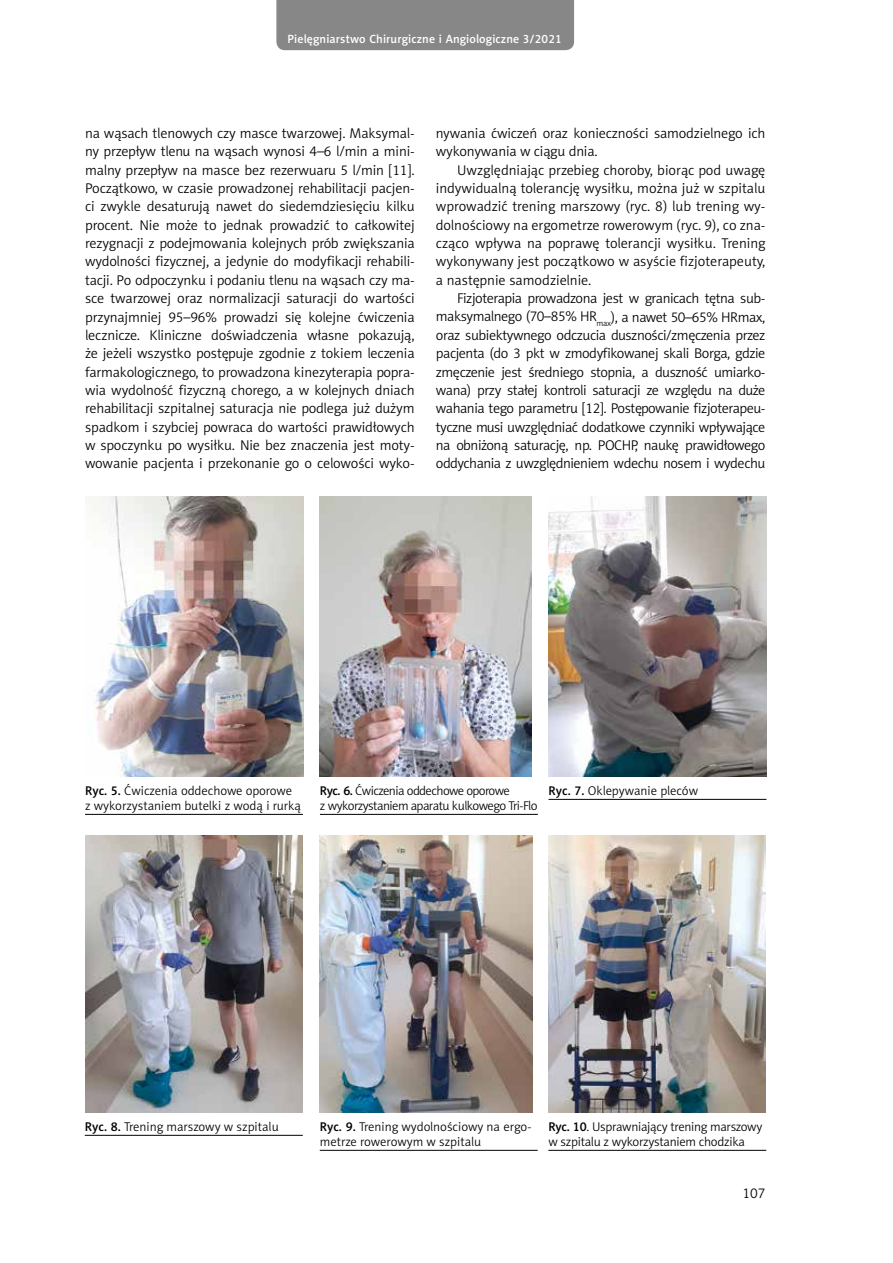
<style>
.page{position:relative;width:893px;height:1263px;background:#fff}
.page>*{position:absolute;margin:0;border:0;box-sizing:border-box;transform-origin:0 0}
.t1{font:14.25px/18.3px "Naomi Sans EFN Light";letter-spacing:-.01em;color:#000;text-align:justify}
.t2{font:12.75px/15px "Naomi Sans EFN Light";color:#000}
.t3{font:12.75px/15px "Naomi Sans EFN Light";letter-spacing:-.04em;color:#000}
.t4{font:12.75px/15px "Naomi Sans EFN Light";letter-spacing:-.02em;color:#000}
.t5{font:12px "Naomi Sans EFN Medium";letter-spacing:.01em;color:#fff}
.s1{font-family:"Naomi Sans EFN Medium"}
</style>
<div class="page">
<div style="left:276px;top:0;width:298px;height:50px;background:#878787"></div>
<img style="left:85px;top:496px;width:218px;height:281px">
<img style="left:320px;top:496px;width:212px;height:280px">
<img style="left:549px;top:496px;width:218px;height:281px">
<img style="left:85px;top:835px;width:218px;height:277px">
<img style="left:320px;top:836px;width:212px;height:277px">
<img style="left:549px;top:835px;width:216px;height:277px">
<hr style="left:85px;top:814px;width:218px;height:1px;background:#000">
<hr style="left:320px;top:814px;width:218px;height:1px;background:#000">
<hr style="left:549px;top:799px;width:217px;height:1px;background:#000">
<hr style="left:85px;top:1135px;width:218px;height:1px;background:#000">
<hr style="left:320px;top:1150px;width:218px;height:1px;background:#000">
<hr style="left:548px;top:1150px;width:218px;height:1px;background:#000">
<p class="t5" style="left:288px;top:32px;width:276px">Pielęgniarstwo Chirurgiczne i Angiologiczne 3/2021</p>
<p class="t1" style="left:85px;top:124px;width:331px">na wąsach tlenowych czy masce twarzowej. Maksymal&shy;ny przepływ tlenu na wąsach wynosi 4–6 l/min a mini&shy;malny przepływ na masce bez rezerwuaru 5 l/min [11].<br>Początkowo, w czasie prowadzonej rehabilitacji pacjen&shy;ci zwykle desaturują nawet do siedemdziesięciu kilku procent. Nie może to jednak prowadzić to całkowitej rezygnacji z podejmowania kolejnych prób zwiększania wydolności fizycznej, a jedynie do modyfikacji rehabili&shy;tacji. Po odpoczynku i podaniu tlenu na wąsach czy ma&shy;sce twarzowej oraz normalizacji saturacji do wartości przynajmniej 95–96% prowadzi się kolejne ćwiczenia lecznicze. Kliniczne doświadczenia własne pokazują, że jeżeli wszystko postępuje zgodnie z tokiem leczenia farmakologicznego, to prowadzona kinezyterapia popra&shy;wia wydolność fizyczną chorego, a w kolejnych dniach rehabilitacji szpitalnej saturacja nie podlega już dużym spadkom i szybciej powraca do wartości prawidłowych w spoczynku po wysiłku. Nie bez znaczenia jest moty&shy;wowanie pacjenta i przekonanie go o celowości wyko-</p>
<p class="t1" style="left:436px;top:124px;width:331px">nywania ćwiczeń oraz konieczności samodzielnego ich wykonywania w ciągu dnia.</p>
<p class="t1" style="left:436px;top:161px;width:331px;text-indent:21px">Uwzględniając przebieg choroby, biorąc pod uwagę indywidualną tolerancję wysiłku, można już w szpitalu wprowadzić trening marszowy (ryc. 8) lub trening wy&shy;dolnościowy na ergometrze rowerowym (ryc. 9), co zna&shy;cząco wpływa na poprawę tolerancji wysiłku. Trening wykonywany jest początkowo w asyście fizjoterapeuty, a następnie samodzielnie.</p>
<p class="t1" style="left:436px;top:289px;width:331px;text-indent:21px">Fizjoterapia prowadzona jest w granicach tętna sub&shy;maksymalnego (70–85% HR<sub>max</sub>), a nawet 50–65% HRmax, oraz subiektywnego odczucia duszności/zmęczenia przez pacjenta (do 3 pkt w zmodyfikowanej skali Borga, gdzie zmęczenie jest średniego stopnia, a duszność umiarko&shy;wana) przy stałej kontroli saturacji ze względu na duże wahania tego parametru [12]. Postępowanie fizjoterapeu&shy;tyczne musi uwzględniać dodatkowe czynniki wpływające na obniżoną saturację, np. POCHP, naukę prawidłowego oddychania z uwzględnieniem wdechu nosem i wydechu</p>
<p class="t2" style="left:85px;top:783px;width:218px"><span class="s1">Ryc. 5.</span> Ćwiczenia oddechowe oporowe<br>z wykorzystaniem butelki z wodą i rurką</p>
<p class="t3" style="left:320px;top:783px;width:219px"><span class="s1">Ryc. 6.</span> Ćwiczenia oddechowe oporowe<br>z wykorzystaniem aparatu kulkowego Tri-Flo</p>
<p class="t2" style="left:549px;top:783px;width:151px"><span class="s1">Ryc. 7.</span> Oklepywanie pleców</p>
<p class="t2" style="left:85px;top:1119px;width:195px"><span class="s1">Ryc. 8.</span> Trening marszowy w szpitalu</p>
<p class="t2" style="left:320px;top:1119px;width:213px"><span class="s1">Ryc. 9.</span> Trening wydolnościowy na ergo&shy;metrze rowerowym w szpitalu</p>
<p class="t4" style="left:548px;top:1119px;width:216px"><span class="s1">Ryc. 10</span>. Usprawniający trening marszowy w szpitalu z wykorzystaniem chodzika</p>
<p class="t1" style="left:742px;top:1183px;width:25px">107</p>
</div>
